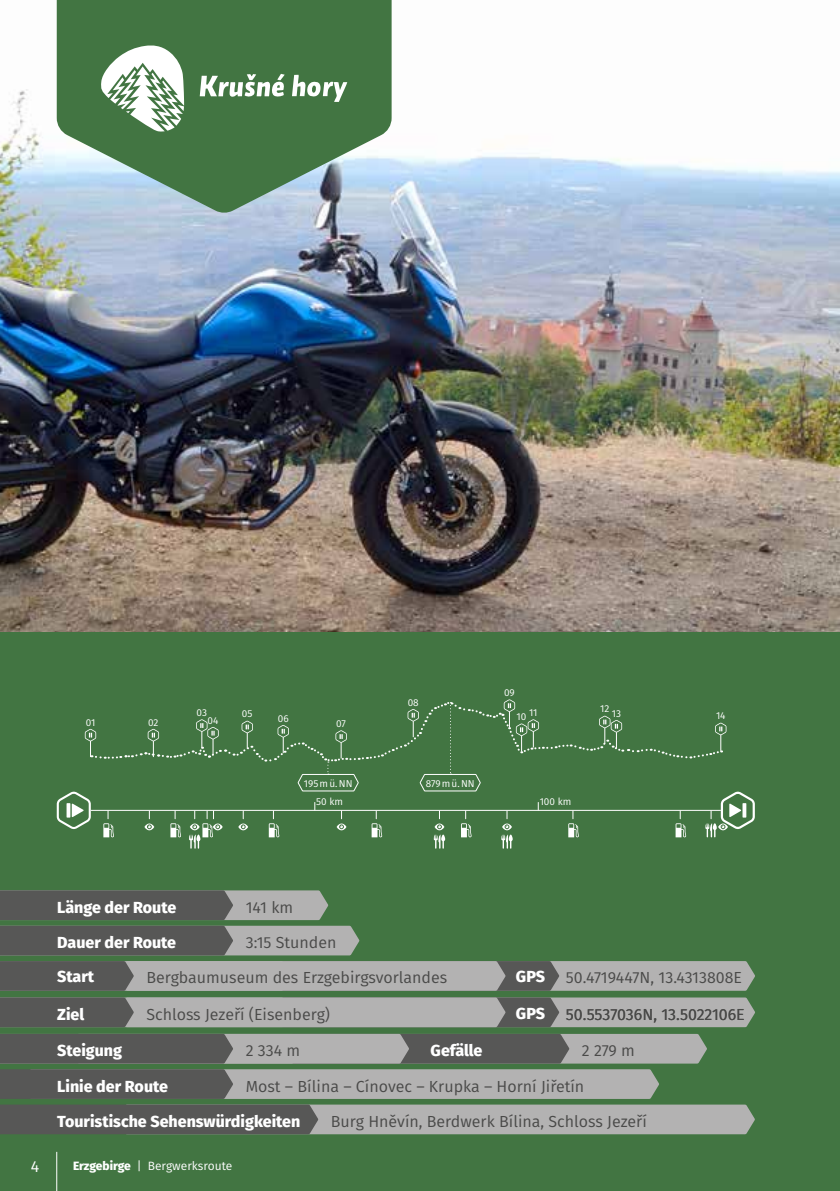
<style>
.page{position:relative;width:840px;height:1191px;background:#fff}
.page>*{position:absolute;margin:0;border:0;box-sizing:border-box;transform-origin:0 0}
.t1{font:16px "Fira Sans";color:#4a4a49}
.t2{font:800 16px "Fira Sans";color:#fff}
.t3{font:16px "Fira Sans";color:#fff}
.t4{font:12px "Fira Sans";color:#fff}
.t5{font:10px "Fira Sans";color:#fff}
.s1{font-weight:800}
</style>
<div class="page">
<div style="left:0;top:617px;width:839px;height:574px;background:#427542"></div>
<img style="left:0;top:0;width:839px;height:631px">
<hr style="left:56px;top:1151px;width:1px;height:40px;background:#fff">
<svg style="left:0;top:1069px;width:754px;height:65px;background:#838a82"></svg>
<svg style="left:0;top:1034px;width:706px;height:29px;background:#7f7f7e"></svg>
<svg style="left:0;top:961px;width:754px;height:29px;background:#9c9b9b"></svg>
<svg style="left:0;top:890px;width:359px;height:65px;background:#6e746d"></svg>
<svg style="left:0;top:997px;width:754px;height:30px;background:#9b9b9a"></svg>
<svg style="left:57px;top:0;width:334px;height:213px;background:#5e8a66"></svg>
<svg style="left:292px;top:75px;width:55px;height:27px"></svg>
<svg style="left:200px;top:74px;width:84px;height:23px"></svg>
<svg style="left:100px;top:45px;width:84px;height:87px"></svg>
<svg style="left:57px;top:699px;width:697px;height:149px"></svg>
<p class="t5" style="left:86px;top:714px;width:11px">01</p>
<p class="t5" style="left:148px;top:714px;width:12px">02</p>
<p class="t5" style="left:196px;top:705px;width:12px">03</p>
<p class="t5" style="left:207px;top:712px;width:12px">04</p>
<p class="t5" style="left:242px;top:706px;width:12px">05</p>
<p class="t5" style="left:278px;top:711px;width:12px">06</p>
<p class="t5" style="left:336px;top:716px;width:11px">07</p>
<p class="t5" style="left:407px;top:695px;width:13px">08</p>
<p class="t5" style="left:504px;top:685px;width:12px">09</p>
<p class="t5" style="left:516px;top:707px;width:22px">10 11</p>
<p class="t5" style="left:600px;top:703px;width:22px">12 13</p>
<p class="t5" style="left:715px;top:708px;width:11px">14</p>
<p class="t5" style="left:304px;top:775px;width:50px">195mü.NN</p>
<p class="t5" style="left:425px;top:775px;width:50px">879mü.NN</p>
<p class="t5" style="left:316px;top:794px;width:28px">50 km</p>
<p class="t5" style="left:539px;top:794px;width:33px">100 km</p>
<p class="t2" style="left:57px;top:893px;width:120px">Länge der Route</p>
<p class="t1" style="left:245px;top:895px;width:49px">141 km</p>
<p class="t2" style="left:57px;top:928px;width:120px">Dauer der Route</p>
<p class="t1" style="left:245px;top:930px;width:92px">3:15 Stunden</p>
<p class="t1" style="left:146px;top:966px;width:302px">Bergbaumuseum des Erzgebirgsvorlandes</p>
<p class="t2" style="left:57px;top:962px;width:38px">Start</p>
<p class="t2" style="left:515px;top:962px;width:31px">GPS</p>
<p class="t1" style="left:565px;top:966px;width:177px">50.4719447N, 13.4313808E</p>
<p class="t2" style="left:57px;top:1000px;width:28px">Ziel</p>
<p class="t1" style="left:146px;top:1002px;width:185px">Schloss Jezeří (Eisenberg)</p>
<p class="t2" style="left:515px;top:999px;width:31px">GPS</p>
<p class="t1" style="left:565px;top:1002px;width:180px">50.5537036N, 13.5022106E</p>
<p class="t2" style="left:57px;top:1036px;width:66px">Steigung</p>
<p class="t1" style="left:245px;top:1038px;width:56px">2 334 m</p>
<p class="t2" style="left:430px;top:1036px;width:53px">Gefälle</p>
<p class="t1" style="left:581px;top:1038px;width:54px">2 279 m</p>
<p class="t2" style="left:57px;top:1072px;width:112px">Linie der Route</p>
<p class="t1" style="left:245px;top:1074px;width:340px">Most – Bílina – Cínovec – Krupka – Horní Jiřetín</p>
<p class="t2" style="left:57px;top:1107px;width:244px">Touristische Sehenswürdigkeiten</p>
<p class="t1" style="left:331px;top:1109px;width:317px">Burg Hněvín, Berdwerk Bílina, Schloss Jezeří</p>
<p class="t3" style="left:31px;top:1154px;width:10px">4</p>
<p class="t4" style="left:73px;top:1156px;width:161px"><span class="s1">Erzgebirge</span> | Bergwerksroute</p>
</div>
